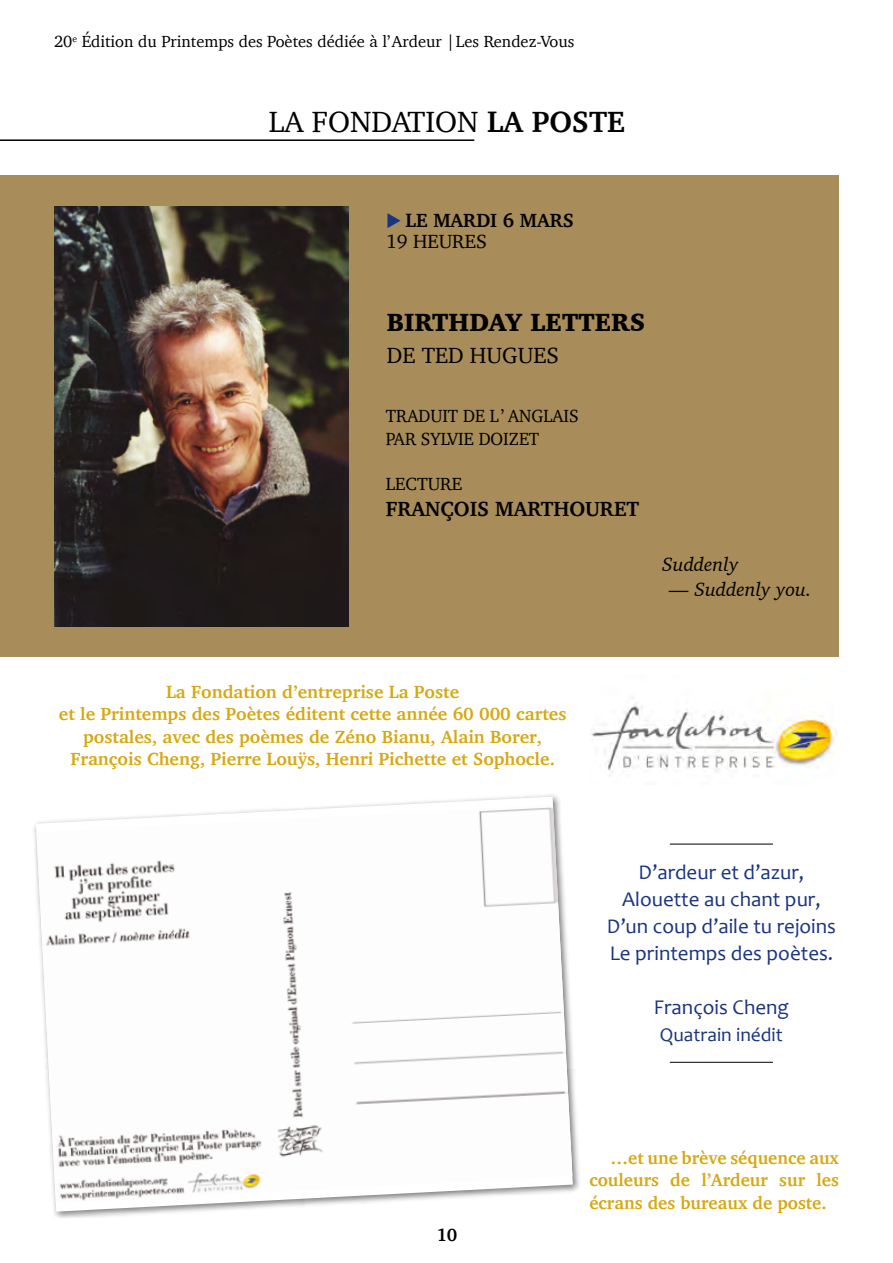
<style>
.page{position:relative;width:893px;height:1263px;background:#fff}
.page>*{position:absolute;margin:0;border:0;box-sizing:border-box;transform-origin:0 0}
.t1{font:30px "Charter";color:#000}
.t2{font:900 25.5px "Charter";color:#000}
.t3{font:22.5px "Charter";color:#000}
.t4{font:21px/27px "Candara";color:#193481;text-align:center}
.t5{font:700 21px "Charter";color:#000}
.t6{font:italic 19.5px "Charter";color:#000}
.t7{font:700 19.5px/21px "Charter";color:#000}
.t8{font:19.5px "Candara";color:#193481}
.t9{font:700 18px/22.5px "Charter";color:#d6a811;text-align:center}
.t10{font:18px/22.5px "Charter";color:#000;scale:.96 1}
.t11{font:18px "Charter";color:#000}
.t12{font:700 18px "Charter";color:#000}
.t13{font:16.5px "Charter";color:#000}
.s1{font-weight:700}
.s2{color:#193481}
.s3{font-weight:400}
</style>
<div class="page">
<div style="left:0;top:176px;width:839px;height:481px;background:#a88c59"></div>
<img style="left:591px;top:704px;width:248px;height:72px">
<img style="left:54px;top:207px;width:295px;height:419px">
<hr style="left:0;top:139px;width:474px;height:2px;background:#000">
<div style="left:32px;top:793px;width:549px;height:427px;background:#000;opacity:.5"></div>
<svg style="left:36px;top:797px;width:537px;height:414px"></svg>
<img style="left:36px;top:805px;width:536px;height:398px">
<hr style="left:670px;top:1062px;width:103px;height:1px;background:#000">
<hr style="left:670px;top:844px;width:103px;height:1px;background:#000">
<p class="t13" style="left:54px;top:27px;width:522px">20<sup>e</sup> Édition du Printemps des Poètes dédiée à l’Ardeur |Les Rendez-Vous</p>
<h1 class="t1" style="left:269px;top:96px;width:358px">LA FONDATION <span class="s1">LA POSTE</span></h1>
<p class="t7" style="left:386px;top:210px;width:189px"><span class="s2">◆</span> LE MARDI 6 MARS<br><span class="s3">19 HEURES</span></p>
<h2 class="t2" style="left:387px;top:306px;width:260px">BIRTHDAY LETTERS</h2>
<p class="t3" style="left:387px;top:336px;width:173px">DE TED HUGUES</p>
<p class="t10" style="left:386px;top:405px;width:202px">TRADUIT DE L’ ANGLAIS<br>PAR SYLVIE DOIZET</p>
<p class="t11" style="left:386px;top:468px;width:78px">LECTURE</p>
<p class="t5" style="left:386px;top:490px;width:255px">FRANÇOIS MARTHOURET</p>
<p class="t6" style="left:662px;top:548px;width:78px">Suddenly</p>
<p class="t6" style="left:669px;top:573px;width:144px">— Suddenly you.</p>
<p class="t9" style="left:59px;top:680px;width:509px">La Fondation d’entreprise La Poste<br>et le Printemps des Poètes éditent cette année 60 000 cartes postales, avec des poèmes de Zéno Bianu, Alain Borer, François Cheng, Pierre Louÿs, Henri Pichette et Sophocle.</p>
<p class="t4" style="left:607px;top:858px;width:231px">D’ardeur et d’azur,<br>Alouette au chant pur,<br>D’un coup d’aile tu rejoins<br>Le printemps des poètes.</p>
<p class="t4" style="left:654px;top:993px;width:136px">François Cheng</p>
<p class="t8" style="left:660px;top:1022px;width:124px">Quatrain inédit</p>
<p class="t12" style="left:436px;top:1220px;width:22px">10</p>
<p class="t9" style="left:589px;top:1146px;width:251px;text-align:justify;text-indent:21px">…et une brève séquence aux couleurs de l’Ardeur sur les écrans des bureaux de poste.</p>
</div>
